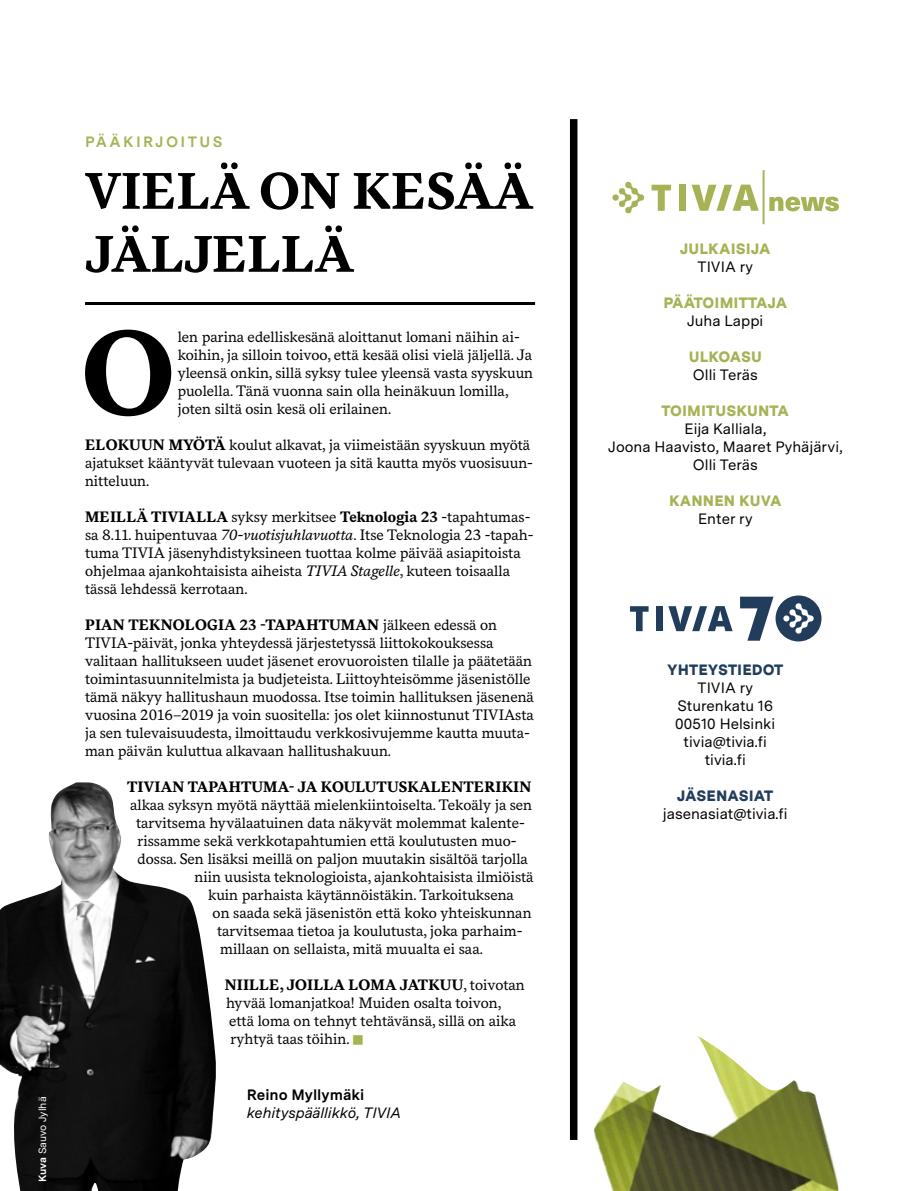
<style>
.page{position:relative;width:923px;height:1191px;background:#fff}
.page>*{position:absolute;margin:0;border:0;box-sizing:border-box;transform-origin:0 0}
.t1{font:700 117.9px "Messina Serif";color:#000}
.t2{font:700 51px/63px "Messina Serif";color:#000}
.t3{font:16.5px "Wingdings";color:#a7b255}
.t4{font:15px/18px "Messina Serif";color:#000}
.t5{font:15px/18px "Messina Sans";color:#000;text-align:center}
.t6{font:700 15px "Messina Serif";letter-spacing:.01em;color:#000}
.t7{font:900 15px "Messina Sans";letter-spacing:.01em;color:#a7b255}
.t8{font:italic 15px "Messina Sans";color:#000}
.t9{font:900 15px "Messina Sans";letter-spacing:.01em;color:#223d5c}
.t10{font:700 15px "Messina Sans";color:#000}
.t11{font:700 15px "Messina Sans";letter-spacing:.16em;color:#a7b255}
.t12{font:10.5px "Messina Sans";color:#fff}
.s1{font-weight:700}
.s2{font-style:italic}
.s3{font-weight:400}
</style>
<div class="page">
<img style="left:0;top:782px;width:216px;height:409px">
<hr style="left:85px;top:302px;width:450px;height:3px;background:#000">
<div style="left:570px;top:119px;width:7px;height:1021px;background:#000"></div>
<svg style="left:651px;top:185px;width:20px;height:26px"></svg>
<div style="left:679px;top:185px;width:7px;height:26px;background:#a7b255"></div>
<svg style="left:691px;top:185px;width:67px;height:26px"></svg>
<svg style="left:612px;top:181px;width:32px;height:33px"></svg>
<svg style="left:769px;top:197px;width:70px;height:14px"></svg>
<hr style="left:762px;top:170px;width:2px;height:54px;background:#a7b255">
<img style="left:593px;top:1035px;width:246px;height:156px">
<svg style="left:630px;top:606px;width:18px;height:25px"></svg>
<div style="left:656px;top:606px;width:7px;height:25px;background:#223d5c"></div>
<svg style="left:668px;top:606px;width:64px;height:25px"></svg>
<svg style="left:740px;top:595px;width:81px;height:46px"></svg>
<p class="t12" style="left:35px;top:1182px;width:87px;rotate:-90deg"><span class="s1">Kuva</span> Sauvo Jylhä</p>
<p class="t11" style="left:85px;top:131px;width:139px">PÄÄKIRJOITUS</p>
<h2 class="t2" style="left:85px;top:159px;width:449px">VIELÄ ON KESÄÄ<br>JÄLJELLÄ</h2>
<h1 class="t1" style="left:81px;top:284px;width:95px">O</h1>
<p class="t4" style="left:178px;top:327px;width:357px">len parina edelliskesänä aloittanut lomani näihin ai&shy;koihin, ja silloin toivoo, että kesää olisi vielä jäljellä. Ja yleensä onkin, sillä syksy tulee yleensä vasta syyskuun puolella. Tänä vuonna sain olla heinäkuun lomilla, joten siltä osin kesä oli erilainen.</p>
<p class="t4" style="left:85px;top:435px;width:449px"><span class="s1">ELOKUUN MYÖTÄ</span> koulut alkavat, ja viimeistään syyskuun myötä ajatukset kääntyvät tulevaan vuoteen ja sitä kautta myös vuosisuun&shy;nitteluun.</p>
<p class="t4" style="left:85px;top:507px;width:450px"><span class="s1">MEILLÄ TIVIALLA</span> syksy merkitsee <span class="s1">Teknologia 23</span> -tapahtumas&shy;sa 8.11. huipentuvaa <span class="s2">70-vuotisjuhlavuotta</span>. Itse Teknologia 23 -tapah&shy;tuma TIVIA jäsenyhdistyksineen tuottaa kolme päivää asiapitoista ohjelmaa ajankohtaisista aiheista <span class="s2">TIVIA Stagelle</span>, kuteen toisaalla tässä lehdessä kerrotaan.</p>
<p class="t4" style="left:85px;top:615px;width:450px"><span class="s1">PIAN TEKNOLOGIA 23 -TAPAHTUMAN</span> jälkeen edessä on TIVIA-päivät, jonka yhteydessä järjestetyssä liittokokouksessa valitaan hallitukseen uudet jäsenet erovuoroisten tilalle ja päätetään toimintasuunnitelmista ja budjeteista. Liittoyhteisömme jäsenistölle tämä näkyy hallitushaun muodossa. Itse toimin hallituksen jäsenenä vuosina 2016–2019 ja voin suositella: jos olet kiinnostunut TIVIAsta ja sen tulevaisuudesta, ilmoittaudu verkkosivujemme kautta muuta&shy;man päivän kuluttua alkavaan hallitushakuun.</p>
<p class="t6" style="left:127px;top:775px;width:406px">TIVIAN TAPAHTUMA- JA KOULUTUSKALENTERIKIN</p>
<p class="t4" style="left:130px;top:795px;width:403px">alkaa syksyn myötä näyttää mielenkiintoiselta. Tekoäly ja sen</p>
<p class="t4" style="left:136px;top:813px;width:390px">tarvitsema hyvälaatuinen data näkyvät molemmat kalente-</p>
<p class="t4" style="left:138px;top:831px;width:380px">rissamme sekä verkkotapahtumien että koulutusten muo-</p>
<p class="t4" style="left:138px;top:849px;width:392px">dossa. Sen lisäksi meillä on paljon muutakin sisältöä tarjolla</p>
<p class="t4" style="left:195px;top:867px;width:340px">niin uusista teknologioista, ajankohtaisista ilmiöistä</p>
<p class="t4" style="left:208px;top:885px;width:307px">kuin parhaista käytännöistäkin. Tarkoituksena</p>
<p class="t4" style="left:213px;top:903px;width:320px">on saada sekä jäsenistön että koko yhteiskunnan</p>
<p class="t4" style="left:217px;top:921px;width:307px">tarvitsemaa tietoa ja koulutusta, joka parhaim-</p>
<p class="t4" style="left:220px;top:939px;width:264px">millaan on sellaista, mitä muualta ei saa.</p>
<p class="t6" style="left:225px;top:973px;width:302px">NIILLE, JOILLA LOMA JATKUU<span class="s3">, toivotan</span></p>
<p class="t4" style="left:226px;top:993px;width:277px">hyvää lomanjatkoa! Muiden osalta toivon,</p>
<p class="t4" style="left:229px;top:1011px;width:288px">että loma on tehnyt tehtävänsä, sillä on aika</p>
<p class="t4" style="left:231px;top:1029px;width:120px">ryhtyä taas töihin.</p>
<p class="t3" style="left:352px;top:1031px;width:14px">■</p>
<p class="t10" style="left:247px;top:1083px;width:119px">Reino Myllymäki</p>
<p class="t8" style="left:247px;top:1101px;width:156px">kehityspäällikkö, TIVIA</p>
<p class="t7" style="left:680px;top:237px;width:92px">JULKAISIJA</p>
<p class="t5" style="left:697px;top:257px;width:57px">TIVIA ry</p>
<p class="t7" style="left:663px;top:291px;width:125px">PÄÄTOIMITTAJA</p>
<p class="t5" style="left:687px;top:311px;width:78px">Juha Lappi</p>
<p class="t7" style="left:689px;top:345px;width:75px">ULKOASU</p>
<p class="t5" style="left:693px;top:365px;width:66px">Olli Teräs</p>
<p class="t7" style="left:661px;top:399px;width:129px">TOIMITUSKUNTA</p>
<p class="t5" style="left:608px;top:419px;width:236px">Eija Kalliala,<br>Joona Haavisto, Maaret Pyhäjärvi,<br>Olli Teräs</p>
<p class="t7" style="left:669px;top:489px;width:114px">KANNEN KUVA</p>
<p class="t5" style="left:698px;top:509px;width:56px">Enter ry</p>
<p class="t9" style="left:667px;top:658px;width:118px">YHTEYSTIEDOT</p>
<p class="t5" style="left:675px;top:678px;width:101px">TIVIA ry<br>Sturenkatu 16<br>00510 Helsinki tivia@tivia.fi tivia.fi</p>
<p class="t9" style="left:677px;top:784px;width:98px">JÄSENASIAT</p>
<p class="t5" style="left:663px;top:804px;width:126px">jasenasiat@tivia.fi</p>
</div>
